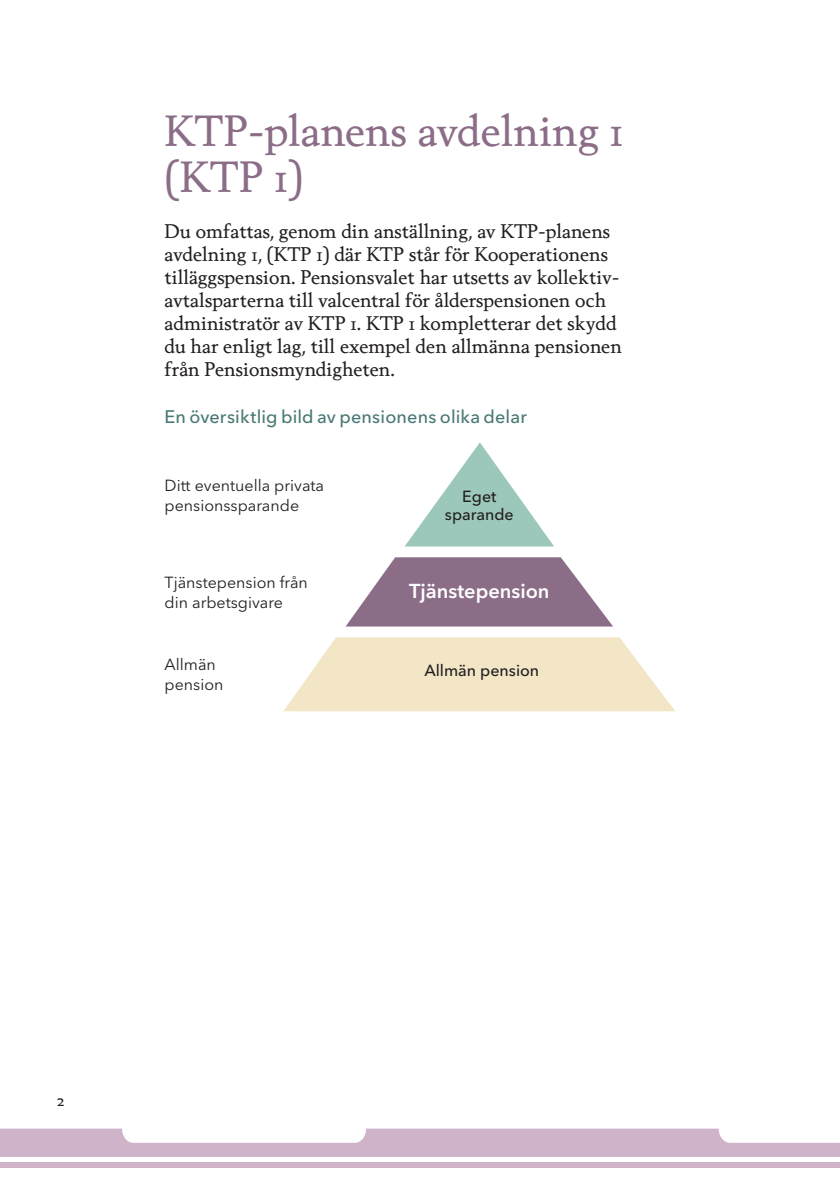
<style>
.page{position:relative;width:840px;height:1191px;background:#fff}
.page>*{position:absolute;margin:0;border:0;box-sizing:border-box;transform-origin:0 0}
.Rubrik_1_21_23{font:42px/46px "Berling Nova Text Pro";color:#8c6d88}
.Mellanrubrik{font:600 20px "Avenir Next LT Pro";color:#fff}
.Brödtext{font:19px/23px "Berling Nova Text Pro";color:#231f20}
.Faktaruta_brödtext{font:500 18px "Avenir Next LT Pro";letter-spacing:.01em;color:#497874}
.Mellanrubrik-2{font:16px/20px "Avenir Next LT Pro";color:#231f20}
.Mellanrubrik-3{font:500 16px/18px "Avenir Next LT Pro";color:#231f20;text-align:center}
.t1{font:16px "Berling Nova Text Pro";color:#231f20}
</style>
<div class="page">
<div style="left:0;top:1162px;width:839px;height:6px;background:#cfb3c9"></div>
<svg style="left:0;top:1128px;width:839px;height:29px"></svg>
<svg style="left:346px;top:557px;width:266px;height:69px"></svg>
<svg style="left:405px;top:442px;width:149px;height:104px"></svg>
<svg style="left:284px;top:637px;width:391px;height:74px;background:#f3e9ce"></svg>
<p class="Rubrik_1_21_23" style="left:164px;top:107px;width:460px">KTP-planens avdelning 1 (KTP 1)</p>
<p class="Brödtext" style="left:164px;top:219px;width:458px">Du omfattas, genom din anställning, av KTP-planens avdelning 1, (KTP 1) där KTP står för Kooperationens tilläggspension. Pensionsvalet har utsetts av kollektiv&shy;avtalsparterna till valcentral för ålderspensionen och administratör av KTP 1. KTP 1 kompletterar det skydd du har enligt lag, till exempel den allmänna pensionen från Pensionsmyndigheten.</p>
<p class="Faktaruta_brödtext" style="left:164px;top:406px;width:363px">En översiktlig bild av pensionens olika delar</p>
<p class="Mellanrubrik-2" style="left:164px;top:475px;width:161px">Ditt eventuella privata pensionssparande</p>
<p class="Mellanrubrik-2" style="left:164px;top:572px;width:145px">Tjänstepension från din arbetsgivare</p>
<p class="Mellanrubrik-2" style="left:164px;top:654px;width:60px">Allmän pension</p>
<p class="Mellanrubrik-3" style="left:444px;top:487px;width:70px">Eget sparande</p>
<p class="Mellanrubrik" style="left:409px;top:578px;width:142px">Tjänstepension</p>
<p class="Mellanrubrik-3" style="left:424px;top:662px;width:116px">Allmän pension</p>
<p class="t1" style="left:57px;top:1089px;width:9px">2</p>
</div>
